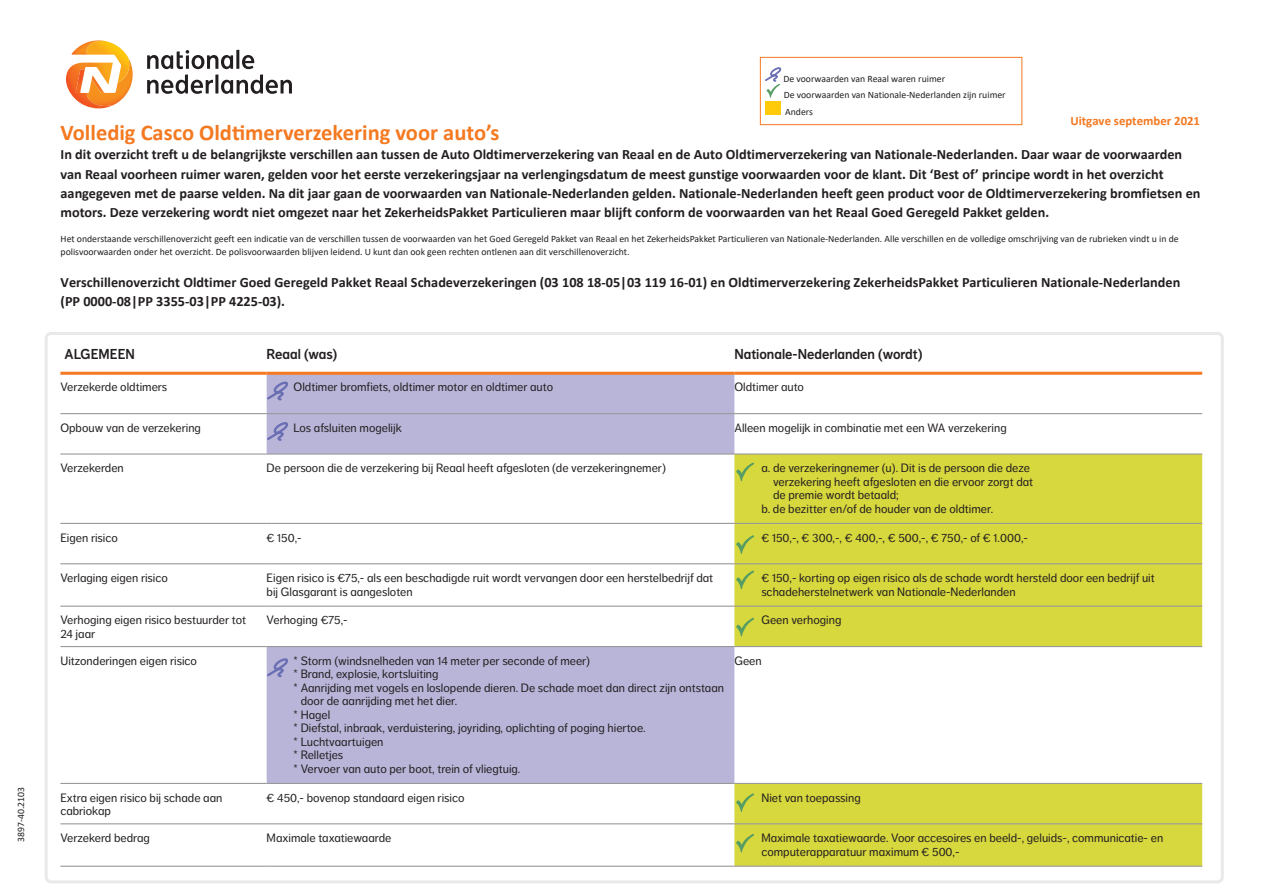
<style>
.page{position:relative;width:1263px;height:893px;background:#fff}
.page>*{position:absolute;margin:0;border:0;box-sizing:border-box;transform-origin:0 0}
.Formulier_naam{font:700 22.5px "Calibri";color:#f47921}
.Formulier_naam_subko{font:700 14.25px/19.2px "Calibri";color:#231f20}
.brood{font:14.25px "NN Dagny Display";color:#231f20}
.Uitgave{font:700 12.75px "Calibri";color:#f47921}
.brood-2{font:12px/13.5px "NN Dagny Text";color:#231f20}
.Formulier_naam_subko-2{font:9.75px/12.8px "Calibri";color:#231f20}
._6__Voetnoot{font:9.75px "Calibri";color:#231f20}
.s1{font-style:inherit}
</style>
<div class="page">
<svg style="left:66px;top:40px;width:226px;height:69px"></svg>
<svg style="left:267px;top:375px;width:467px;height:408px;fill:#b9b5d9"></svg>
<svg style="left:734px;top:455px;width:468px;height:411px;fill:#d7d73e"></svg>
<hr style="left:60px;top:413px;width:207px;height:1px;background:#99999a">
<hr style="left:267px;top:413px;width:467px;height:1px;background:#99999a">
<hr style="left:734px;top:413px;width:468px;height:1px;background:#99999a">
<hr style="left:60px;top:453px;width:207px;height:2px;background:#99999a">
<hr style="left:267px;top:453px;width:467px;height:2px;background:#99999a">
<hr style="left:734px;top:453px;width:468px;height:2px;background:#99999a">
<hr style="left:60px;top:523px;width:207px;height:1px;background:#99999a">
<hr style="left:267px;top:523px;width:467px;height:1px;background:#99999a">
<hr style="left:734px;top:523px;width:468px;height:1px;background:#99999a">
<hr style="left:60px;top:563px;width:207px;height:1px;background:#99999a">
<hr style="left:267px;top:563px;width:467px;height:1px;background:#99999a">
<hr style="left:734px;top:563px;width:468px;height:1px;background:#99999a">
<hr style="left:60px;top:606px;width:207px;height:1px;background:#99999a">
<hr style="left:267px;top:606px;width:467px;height:1px;background:#99999a">
<hr style="left:734px;top:606px;width:468px;height:1px;background:#99999a">
<hr style="left:60px;top:646px;width:207px;height:1px;background:#99999a">
<hr style="left:267px;top:646px;width:467px;height:1px;background:#99999a">
<hr style="left:734px;top:646px;width:468px;height:1px;background:#99999a">
<hr style="left:60px;top:783px;width:207px;height:1px;background:#99999a">
<hr style="left:267px;top:783px;width:467px;height:1px;background:#99999a">
<hr style="left:734px;top:783px;width:468px;height:1px;background:#99999a">
<hr style="left:60px;top:823px;width:207px;height:1px;background:#99999a">
<hr style="left:267px;top:823px;width:467px;height:1px;background:#99999a">
<hr style="left:734px;top:823px;width:468px;height:1px;background:#99999a">
<hr style="left:60px;top:866px;width:207px;height:1px;background:#99999a">
<hr style="left:267px;top:866px;width:467px;height:1px;background:#99999a">
<hr style="left:734px;top:866px;width:468px;height:1px;background:#99999a">
<hr style="left:60px;top:372px;width:207px;height:3px;background:#f47921">
<hr style="left:267px;top:372px;width:467px;height:3px;background:#f47921">
<hr style="left:734px;top:372px;width:468px;height:3px;background:#f47921">
<div style="left:45px;top:332px;width:1179px;height:551px;border:3px solid #eae9e9;border-radius:5px"></div>
<svg style="left:736px;top:462px;width:18px;height:19px"></svg>
<svg style="left:736px;top:535px;width:18px;height:19px"></svg>
<svg style="left:736px;top:570px;width:18px;height:19px"></svg>
<svg style="left:736px;top:618px;width:18px;height:18px"></svg>
<svg style="left:736px;top:793px;width:18px;height:19px"></svg>
<svg style="left:736px;top:834px;width:18px;height:18px"></svg>
<svg style="left:267px;top:382px;width:21px;height:18px"></svg>
<svg style="left:267px;top:422px;width:21px;height:19px"></svg>
<svg style="left:267px;top:658px;width:21px;height:19px"></svg>
<svg style="left:765px;top:67px;width:16px;height:31px"></svg>
<div style="left:765px;top:102px;width:16px;height:13px;background:#feca0a"></div>
<div style="left:760px;top:57px;width:262px;height:68px;border:1px solid #f47921"></div>
<p class="Formulier_naam_subko-2" style="left:14px;top:842px;width:56px;rotate:-90deg">3897-40.2103</p>
<p class="_6__Voetnoot" style="left:783px;top:72px;width:163px">De voorwaarden van Reaal waren ruimer</p>
<p class="_6__Voetnoot" style="left:784px;top:88px;width:223px">De voorwaarden van Nationale-Nederlanden zijn ruimer</p>
<p class="_6__Voetnoot" style="left:785px;top:105px;width:29px">Anders</p>
<p class="Uitgave" style="left:1070px;top:112px;width:131px">Uitgave <span class="s1">september</span> 2021</p>
<p class="Formulier_naam" style="left:61px;top:117px;width:440px">Volledig Casco Oldtimerverzekering voor auto’s</p>
<p class="Formulier_naam_subko" style="left:61px;top:145px;width:1141px">In dit overzicht treft u de belangrijkste verschillen aan tussen de Auto Oldtimerverzekering van Reaal en de Auto Oldtimerverzekering van Nationale-Nederlanden. Daar waar de voorwaarden van Reaal voorheen ruimer waren, gelden voor het eerste verzekeringsjaar na verlengingsdatum de meest gunstige voorwaarden voor de klant. Dit ‘Best of’ principe wordt in het overzicht aangegeven met de paarse velden. Na dit jaar gaan de voorwaarden van Nationale-Nederlanden gelden. Nationale-Nederlanden heeft geen product voor de Oldtimerverzekering bromfietsen en motors. Deze verzekering wordt niet omgezet naar het ZekerheidsPakket Particulieren maar blijft conform de voorwaarden van het Reaal Goed Geregeld Pakket gelden.</p>
<p class="Formulier_naam_subko-2" style="left:61px;top:233px;width:1120px">Het onderstaande verschillenoverzicht geeft een indicatie van de verschillen tussen de voorwaarden van het Goed Geregeld Pakket van Reaal en het ZekerheidsPakket Particulieren van Nationale-Nederlanden. Alle verschillen en de volledige omschrijving van de rubrieken vindt u in de polisvoorwaarden onder het overzicht. De polisvoorwaarden blijven leidend. U kunt dan ook geen rechten ontlenen aan dit verschillenoverzicht.</p>
<p class="Formulier_naam_subko" style="left:61px;top:272px;width:1121px">Verschillenoverzicht Oldtimer Goed Geregeld Pakket Reaal Schadeverzekeringen (03 108 18-05|03 119 16-01) en Oldtimerverzekering ZekerheidsPakket Particulieren Nationale-Nederlanden (PP 0000-0<span class="s1">8</span>|PP 3355-03|PP 4225-03).</p>
<p class="brood" style="left:65px;top:346px;width:72px">ALGEMEEN</p>
<p class="brood" style="left:267px;top:346px;width:72px">Reaal (was)</p>
<p class="brood" style="left:734px;top:346px;width:189px">Nationale-Nederlanden (wordt)</p>
<p class="brood-2" style="left:60px;top:381px;width:108px">Verzekerde oldtimers</p>
<p class="brood-2" style="left:294px;top:381px;width:261px">Oldtimer bromfiets, oldtimer motor en oldtimer auto</p>
<p class="brood-2" style="left:734px;top:381px;width:71px">Oldtimer auto</p>
<p class="brood-2" style="left:60px;top:421px;width:142px">Opbouw van de verzekering</p>
<p class="brood-2" style="left:294px;top:421px;width:110px">Los afsluiten mogelijk</p>
<p class="brood-2" style="left:734px;top:421px;width:274px">Alleen mogelijk in combinatie met een WA verzekering</p>
<p class="brood-2" style="left:60px;top:461px;width:65px">Verzekerden</p>
<p class="brood-2" style="left:267px;top:461px;width:401px">De persoon die de verzekering bij Reaal heeft afgesloten (de verzekeringnemer)</p>
<p class="brood-2" style="left:773px;top:461px;width:262px;text-indent:-12px">a. de verzekeringnemer (u). Dit is de persoon die deze verzekering heeft afgesloten en die ervoor zorgt dat de premie wordt betaald;</p>
<p class="brood-2" style="left:761px;top:502px;width:233px">b. de bezitter en/of de houder van de oldtimer.</p>
<p class="brood-2" style="left:60px;top:531px;width:59px">Eigen risico</p>
<p class="brood-2" style="left:267px;top:531px;width:37px">€ 150,-</p>
<p class="brood-2" style="left:761px;top:531px;width:268px">€ 150,-, € 300,-, € 400,-, € 500,-, € 750,- of € 1.000,-</p>
<p class="brood-2" style="left:60px;top:571px;width:109px">Verlaging eigen risico</p>
<p class="brood-2" style="left:267px;top:571px;width:448px">Eigen risico is €75,- als een beschadigde ruit wordt vervangen door een herstelbedrijf dat bij Glasgarant is aangesloten</p>
<p class="brood-2" style="left:761px;top:571px;width:395px">€ 150,- korting op eigen risico als de schade wordt hersteld door een bedrijf uit schadeherstelnetwerk van Nationale-Nederlanden</p>
<p class="brood-2" style="left:60px;top:613px;width:187px">Verhoging eigen risico bestuurder tot<br>24 jaar</p>
<p class="brood-2" style="left:267px;top:613px;width:83px">Verhoging €75,-</p>
<p class="brood-2" style="left:761px;top:613px;width:81px">Geen verhoging</p>
<p class="brood-2" style="left:60px;top:654px;width:138px">Uitzonderingen eigen risico</p>
<p class="brood-2" style="left:294px;top:654px;width:298px">* Storm (windsnelheden van 14 meter per seconde of meer)</p>
<p class="brood-2" style="left:294px;top:667px;width:146px">* Brand, explosie, kortsluiting</p>
<p class="brood-2" style="left:294px;top:681px;width:432px">* Aanrijding met vogels en loslopende dieren. De schade moet dan direct zijn ontstaan</p>
<p class="brood-2" style="left:301px;top:694px;width:158px">door de aanrijding met het dier.</p>
<p class="brood-2" style="left:294px;top:708px;width:353px">* Hagel<br>* Diefstal, inbraak, verduistering, joyriding, oplichting of poging hiertoe. * Luchtvaartuigen<br>* Relletjes<br>* Vervoer van auto per boot, trein of vliegtuig.</p>
<p class="brood-2" style="left:734px;top:654px;width:29px">Geen</p>
<p class="brood-2" style="left:60px;top:791px;width:163px">Extra eigen risico bij schade aan cabriokap</p>
<p class="brood-2" style="left:267px;top:791px;width:199px">€ 450,- bovenop standaard eigen risico</p>
<p class="brood-2" style="left:761px;top:791px;width:101px">Niet van toepassing</p>
<p class="brood-2" style="left:60px;top:831px;width:91px">Verzekerd bedrag</p>
<p class="brood-2" style="left:267px;top:831px;width:126px">Maximale taxatiewaarde</p>
<p class="brood-2" style="left:761px;top:831px;width:403px">Maximale taxatiewaarde. Voor accesoires en beeld-, geluids-, communicatie- en computerapparatuur maximum € 500,-</p>
</div>
